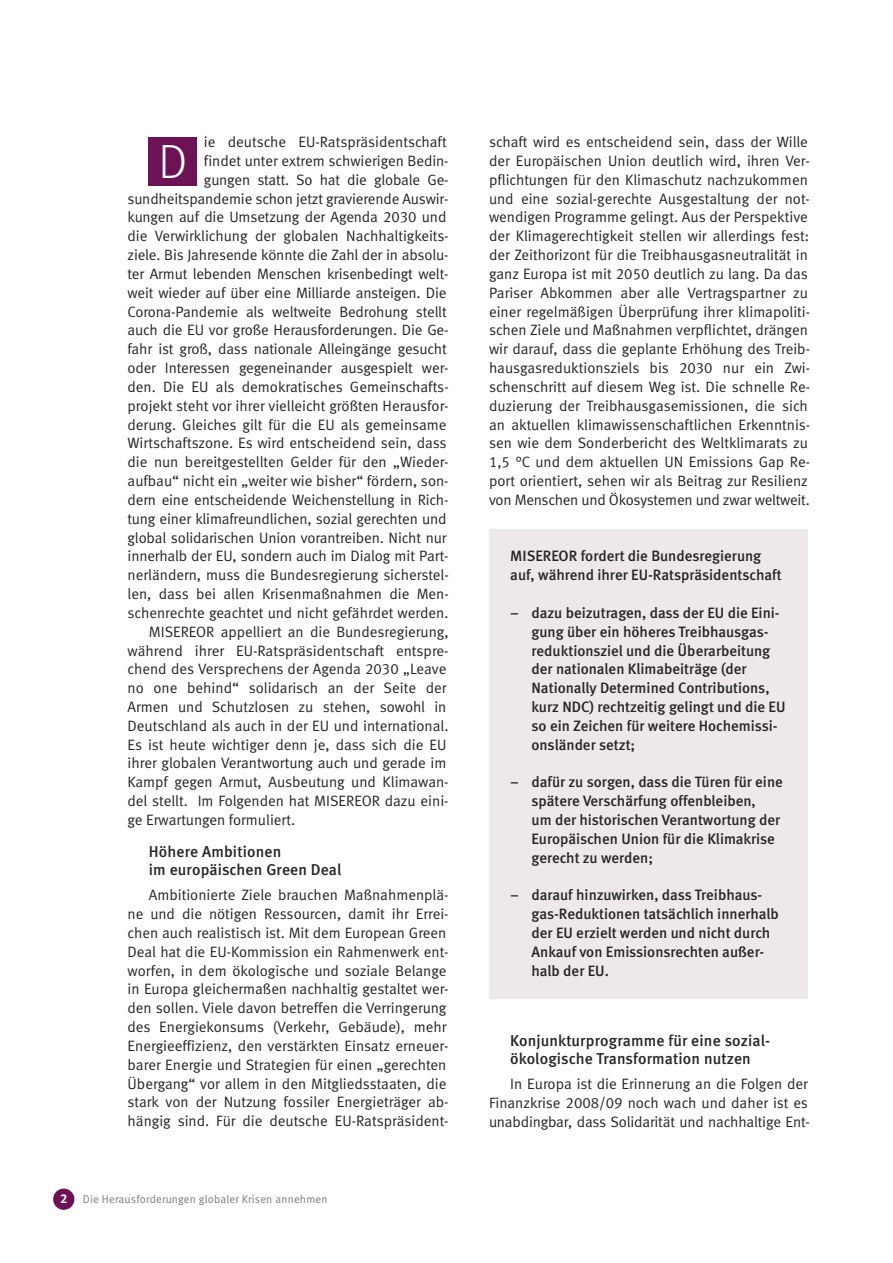
<style>
.page{position:relative;width:893px;height:1263px;background:#fff}
.page>*{position:absolute;margin:0;border:0;box-sizing:border-box;transform-origin:0 0}
.t1{font:48px "Meta Light LF";color:#fff}
.t2{font:15.75px/18.8px "Meta Medium LF";letter-spacing:.01em;color:#272526}
.t3{font:15px/18.8px "Meta Normal LF";letter-spacing:-.005em;color:#272526}
.t4{font:15px/18.9px "Meta Medium LF";color:#272526}
.t5{font:11.25px "Meta Normal LF";letter-spacing:.015em;color:#7d7c7d}
.s1{font-family:"Meta Plus Bold Caps";font-size:12.75px;color:#fff}
</style>
<div class="page">
<div style="left:489px;top:530px;width:319px;height:469px;background:#efe8ea"></div>
<div style="left:53px;top:1188px;width:21px;height:22px;background:#6d1254;border-radius:50%"></div>
<div style="left:149px;top:137px;width:48px;height:48px;background:#6d1254"></div>
<p class="t3" style="left:204px;top:134px;width:244px">ie deutsche EU-Ratspräsidentschaft</p>
<p class="t3" style="left:204px;top:153px;width:246px">findet unter extrem schwierigen Bedin-</p>
<p class="t3" style="left:204px;top:172px;width:246px">gungen statt. So hat die globale Ge-</p>
<p class="t3" style="left:128px;top:190px;width:322px">sundheitspandemie schon jetzt gravierende Auswir-</p>
<p class="t3" style="left:128px;top:209px;width:320px">kungen auf die Umsetzung der Agenda 2030 und</p>
<p class="t3" style="left:128px;top:228px;width:323px">die Verwirklichung der globalen Nachhaltigkeits-</p>
<p class="t3" style="left:128px;top:247px;width:322px">ziele. Bis Jahresende könnte die Zahl der in absolu-</p>
<p class="t3" style="left:128px;top:266px;width:322px">ter Armut lebenden Menschen krisenbedingt welt-</p>
<p class="t3" style="left:128px;top:285px;width:320px">weit wieder auf über eine Milliarde ansteigen. Die</p>
<p class="t3" style="left:128px;top:303px;width:321px">Corona-Pandemie als weltweite Bedrohung stellt</p>
<p class="t3" style="left:128px;top:322px;width:322px">auch die EU vor große Herausforderungen. Die Ge-</p>
<p class="t3" style="left:128px;top:341px;width:321px">fahr ist groß, dass nationale Alleingänge gesucht</p>
<p class="t3" style="left:128px;top:360px;width:323px">oder Interessen gegeneinander ausgespielt wer-</p>
<p class="t3" style="left:128px;top:379px;width:323px">den. Die EU als demokratisches Gemeinschafts-</p>
<p class="t3" style="left:128px;top:398px;width:323px">projekt steht vor ihrer vielleicht größten Herausfor-</p>
<p class="t3" style="left:128px;top:416px;width:320px">derung. Gleiches gilt für die EU als gemeinsame</p>
<p class="t3" style="left:128px;top:435px;width:321px">Wirtschaftszone. Es wird entscheidend sein, dass</p>
<p class="t3" style="left:128px;top:454px;width:323px">die nun bereitgestellten Gelder für den „Wieder-</p>
<p class="t3" style="left:128px;top:473px;width:323px">aufbau“ nicht ein „weiter wie bisher“ fördern, son-</p>
<p class="t3" style="left:128px;top:492px;width:322px">dern eine entscheidende Weichenstellung in Rich-</p>
<p class="t3" style="left:128px;top:510px;width:320px">tung einer klimafreundlichen, sozial gerechten und</p>
<p class="t3" style="left:128px;top:529px;width:320px">global solidarischen Union vorantreiben. Nicht nur</p>
<p class="t3" style="left:128px;top:548px;width:323px">innerhalb der EU, sondern auch im Dialog mit Part-</p>
<p class="t3" style="left:128px;top:567px;width:323px">nerländern, muss die Bundesregierung sicherstel-</p>
<p class="t3" style="left:128px;top:586px;width:323px">len, dass bei allen Krisenmaßnahmen die Men-</p>
<p class="t3" style="left:128px;top:605px;width:322px">schenrechte geachtet und nicht gefährdet werden.</p>
<p class="t3" style="left:149px;top:623px;width:301px">MISEREOR appelliert an die Bundesregierung,</p>
<p class="t3" style="left:128px;top:642px;width:323px">während ihrer EU-Ratspräsidentschaft entspre-</p>
<p class="t3" style="left:128px;top:661px;width:320px">chend des Versprechens der Agenda 2030 „Leave</p>
<p class="t3" style="left:128px;top:680px;width:320px">no one behind“ solidarisch an der Seite der</p>
<p class="t3" style="left:128px;top:699px;width:320px">Armen und Schutzlosen zu stehen, sowohl in</p>
<p class="t3" style="left:128px;top:718px;width:322px">Deutschland als auch in der EU und international.</p>
<p class="t3" style="left:128px;top:736px;width:320px">Es ist heute wichtiger denn je, dass sich die EU</p>
<p class="t3" style="left:128px;top:755px;width:320px">ihrer globalen Verantwortung auch und gerade im</p>
<p class="t3" style="left:128px;top:774px;width:323px">Kampf gegen Armut, Ausbeutung und Klimawan-</p>
<p class="t3" style="left:128px;top:793px;width:323px">del stellt. Im Folgenden hat MISEREOR dazu eini-</p>
<p class="t3" style="left:128px;top:812px;width:169px">ge Erwartungen formuliert.</p>
<p class="t2" style="left:149px;top:843px;width:194px">Höhere Ambitionen<br>im europäischen Green Deal</p>
<p class="t3" style="left:128px;top:887px;width:323px;text-indent:21px">Ambitionierte Ziele brauchen Maßnahmenplä&shy;ne und die nötigen Ressourcen, damit ihr Errei&shy;chen auch realistisch ist. Mit dem European Green Deal hat die EU-Kommission ein Rahmenwerk ent&shy;worfen, in dem ökologische und soziale Belange in Europa gleichermaßen nachhaltig gestaltet wer&shy;den sollen. Viele davon betreffen die Verringerung des Energiekonsums (Verkehr, Gebäude), mehr Energieeffizienz, den verstärkten Einsatz erneuer&shy;barer Energie und Strategien für einen „gerechten Übergang“ vor allem in den Mitgliedsstaaten, die stark von der Nutzung fossiler Energieträger ab&shy;hängig sind. Für die deutsche EU-Ratspräsident-</p>
<h1 class="t1" style="left:158px;top:145px;width:30px">D</h1>
<p class="t5" style="left:60px;top:1195px;width:269px"><span class="s1">2</span> Die Herausforderungen globaler Krisen annehmen</p>
<p class="t3" style="left:489px;top:134px;width:323px">schaft wird es entscheidend sein, dass der Wille der Europäischen Union deutlich wird, ihren Ver&shy;pflichtungen für den Klimaschutz nachzukommen und eine sozial-gerechte Ausgestaltung der not&shy;wendigen Programme gelingt. Aus der Perspektive der Klimagerechtigkeit stellen wir allerdings fest: der Zeithorizont für die Treibhausgasneutralität in ganz Europa ist mit 2050 deutlich zu lang. Da das Pariser Abkommen aber alle Vertragspartner zu einer regelmäßigen Überprüfung ihrer klimapoliti&shy;schen Ziele und Maßnahmen verpflichtet, drängen wir darauf, dass die geplante Erhöhung des Treib&shy;hausgasreduktionsziels bis 2030 nur ein Zwi&shy;schenschritt auf diesem Weg ist. Die schnelle Re&shy;duzierung der Treibhausgasemissionen, die sich an aktuellen klimawissenschaftlichen Erkenntnis&shy;sen wie dem Sonderbericht des Weltklimarats zu 1,5 °C und dem aktuellen UN Emissions Gap Re&shy;port orientiert, sehen wir als Beitrag zur Resilienz von Menschen und Ökosystemen und zwar weltweit.</p>
<p class="t4" style="left:510px;top:548px;width:273px">MISEREOR fordert die Bundesregierung auf, während ihrer EU-Ratspräsidentschaft</p>
<p class="t4" style="left:531px;top:605px;width:255px;text-indent:-21px">– dazu beizutragen, dass der EU die Eini&shy;gung über ein höheres Treibhausgas&shy;reduktionsziel und die Überarbeitung der nationalen Klimabeiträge (der Nationally Determined Contributions, kurz NDC) rechtzeitig gelingt und die EU so ein Zeichen für weitere Hochemissi&shy;onsländer setzt;</p>
<p class="t4" style="left:531px;top:774px;width:253px;text-indent:-21px">– dafür zu sorgen, dass die Türen für eine spätere Verschärfung offenbleiben,<br>um der historischen Verantwortung der Europäischen Union für die Klimakrise gerecht zu werden;</p>
<p class="t4" style="left:531px;top:887px;width:249px;text-indent:-21px">– darauf hinzuwirken, dass Treibhaus&shy;gas-Reduktionen tatsächlich innerhalb der EU erzielt werden und nicht durch Ankauf von Emissionsrechten außer&shy;halb der EU.</p>
<p class="t2" style="left:510px;top:1032px;width:261px">Konjunkturprogramme für eine sozial&shy;ökologische Transformation nutzen</p>
<p class="t3" style="left:489px;top:1076px;width:322px;text-indent:21px">In Europa ist die Erinnerung an die Folgen der<br>Finanzkrise 2008/09 noch wach und daher ist es unabdingbar, dass Solidarität und nachhaltige Ent-</p>
</div>
